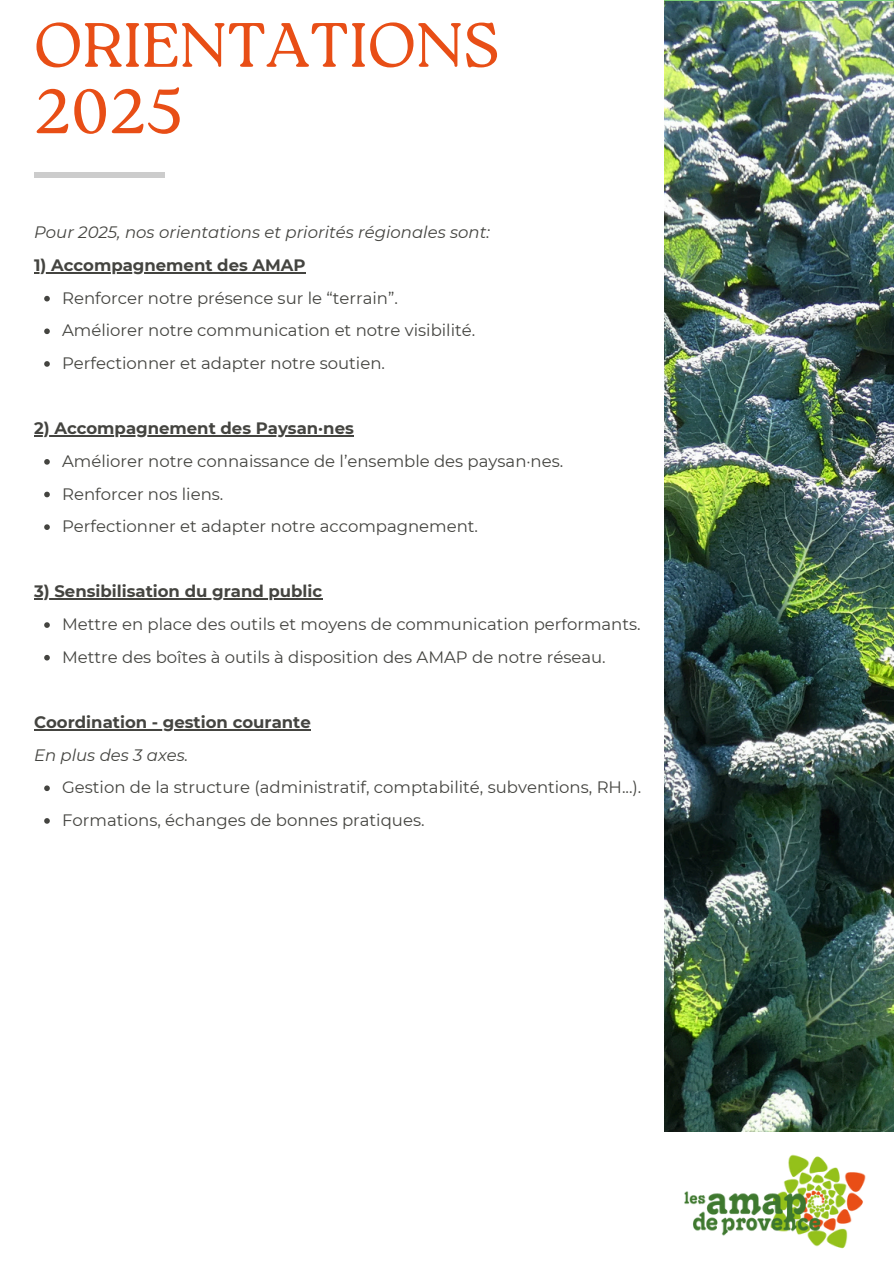
<style>
.page{position:relative;width:894px;height:1264px;background:#fff}
.page>*{position:absolute;margin:0;border:0;box-sizing:border-box;transform-origin:0 0}
.t1{font:300 62.4px/66.3px "Roca One";color:#e84e16}
.t2{font:16.5px "Montserrat";color:#444440}
.t3{font:700 16.5px "Montserrat";color:#444440}
.t4{font:italic 16.5px "Montserrat";color:#444440}
</style>
<div class="page">
<div style="left:34px;top:172px;width:130px;height:5px;background:#ccc"></div>
<img style="left:664px;top:2px;width:229px;height:1129px">
<img style="left:684px;top:1154px;width:182px;height:95px">
<hr style="left:34px;top:272px;width:271px;height:1px;background:#444440">
<svg style="left:44px;top:296px;width:6px;height:5px"></svg>
<svg style="left:44px;top:328px;width:6px;height:6px"></svg>
<svg style="left:44px;top:361px;width:6px;height:6px"></svg>
<hr style="left:34px;top:435px;width:320px;height:1px;background:#444440">
<svg style="left:44px;top:459px;width:6px;height:5px"></svg>
<svg style="left:44px;top:491px;width:6px;height:6px"></svg>
<svg style="left:44px;top:524px;width:6px;height:6px"></svg>
<hr style="left:34px;top:598px;width:288px;height:1px;background:#444440">
<svg style="left:44px;top:622px;width:6px;height:6px"></svg>
<svg style="left:44px;top:655px;width:6px;height:5px"></svg>
<hr style="left:34px;top:729px;width:277px;height:1px;background:#444440">
<svg style="left:44px;top:785px;width:6px;height:6px"></svg>
<svg style="left:44px;top:818px;width:6px;height:5px"></svg>
<h1 class="t1" style="left:34px;top:12px;width:466px">ORIENTATIONS<br>2025</h1>
<p class="t4" style="left:34px;top:222px;width:457px">Pour 2025, nos orientations et priorités régionales sont:</p>
<p class="t3" style="left:34px;top:255px;width:273px">1) Accompagnement des AMAP</p>
<p class="t2" style="left:62px;top:288px;width:337px">Renforcer notre présence sur le “terrain”.</p>
<p class="t2" style="left:62px;top:320px;width:414px">Améliorer notre communication et notre visibilité.</p>
<p class="t2" style="left:62px;top:353px;width:324px">Perfectionner et adapter notre soutien.</p>
<h2 class="t3" style="left:34px;top:418px;width:321px">2) Accompagnement des Paysan·nes</h2>
<p class="t2" style="left:62px;top:451px;width:502px">Améliorer notre connaissance de l’ensemble des paysan·nes.</p>
<p class="t2" style="left:62px;top:483px;width:163px">Renforcer nos liens.</p>
<p class="t2" style="left:62px;top:516px;width:417px">Perfectionner et adapter notre accompagnement.</p>
<h2 class="t3" style="left:34px;top:581px;width:290px">3) Sensibilisation du grand public</h2>
<p class="t2" style="left:62px;top:614px;width:580px">Mettre en place des outils et moyens de communication performants.</p>
<p class="t2" style="left:62px;top:646px;width:545px">Mettre des boîtes à outils à disposition des AMAP de notre réseau.</p>
<p class="t3" style="left:34px;top:712px;width:278px">Coordination - gestion courante</p>
<p class="t4" style="left:34px;top:744px;width:156px">En plus des 3 axes.</p>
<p class="t2" style="left:62px;top:777px;width:580px">Gestion de la structure (administratif, comptabilité, subventions, RH...).</p>
<p class="t2" style="left:62px;top:810px;width:364px">Formations, échanges de bonnes pratiques.</p>
</div>
